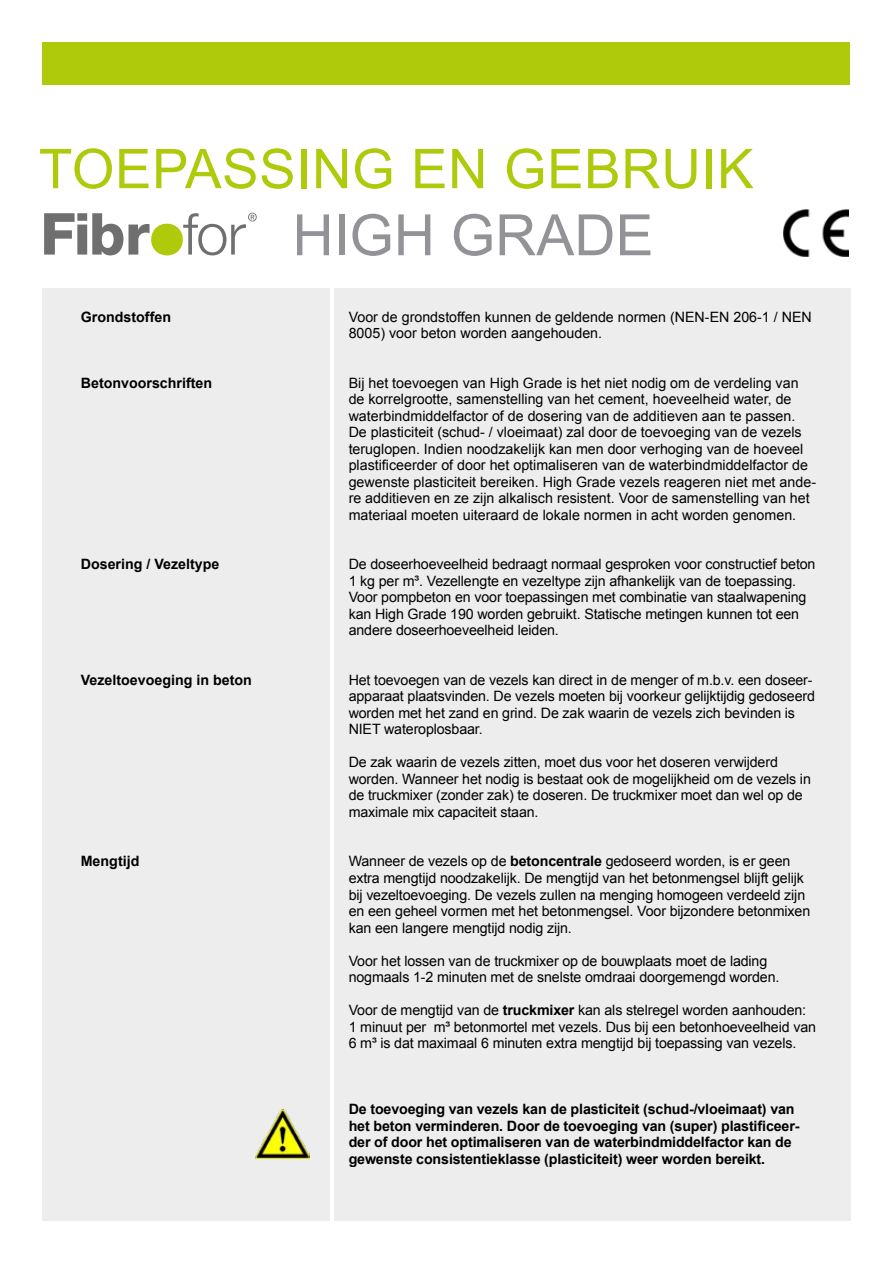
<style>
.page{position:relative;width:893px;height:1263px;background:#fff}
.page>*{position:absolute;margin:0;border:0;box-sizing:border-box;transform-origin:0 0}
.t1{font:57px "Arial";color:#939397}
.t2{font:54.75px "Arial";letter-spacing:.01em;color:#afca0b}
.t3{font:14.25px/16.5px "Arial";letter-spacing:-.01em;color:#000}
.t4{font:700 14.25px/16.5px "Arial";letter-spacing:-.01em;color:#000}
.s1{font-weight:700}
</style>
<div class="page">
<div style="left:43px;top:43px;width:807px;height:42px;background:#afca0b"></div>
<div style="left:43px;top:288px;width:287px;height:932px;background:#ededed"></div>
<div style="left:334px;top:288px;width:516px;height:932px;background:#ededed"></div>
<svg style="left:44px;top:213px;width:106px;height:42px"></svg>
<div style="left:151px;top:224px;width:32px;height:31px;background:#afca0b;border-radius:50%"></div>
<svg style="left:183px;top:213px;width:74px;height:42px"></svg>
<img style="left:783px;top:210px;width:65px;height:46px">
<img style="left:255px;top:1110px;width:54px;height:48px">
<h2 class="t2" style="left:39px;top:133px;width:716px">TOEPASSING EN GEBRUIK</h2>
<p class="t4" style="left:81px;top:309px;width:92px">Grondstoffen</p>
<p class="t4" style="left:81px;top:375px;width:133px">Betonvoorschriften</p>
<p class="t4" style="left:81px;top:557px;width:140px">Dosering / Vezeltype</p>
<p class="t4" style="left:81px;top:672px;width:173px">Vezeltoevoeging in beton</p>
<p class="t4" style="left:81px;top:854px;width:60px">Mengtijd</p>
<h1 class="t1" style="left:292px;top:198px;width:363px">HIGH GRADE</h1>
<p class="t3" style="left:349px;top:309px;width:465px">Voor de grondstoffen kunnen de geldende normen (NEN-EN 206-1 / NEN<br>8005) voor beton worden aangehouden.</p>
<p class="t3" style="left:349px;top:375px;width:469px">Bij het toevoegen van High Grade is het niet nodig om de verdeling van de korrelgrootte, samenstelling van het cement, hoeveelheid water, de waterbindmiddelfactor of de dosering van de additieven aan te passen.<br>De plasticiteit (schud- / vloeimaat) zal door de toevoeging van de vezels teruglopen. Indien noodzakelijk kan men door verhoging van de hoeveel plastificeerder of door het optimaliseren van de waterbindmiddelfactor de gewenste plasticiteit bereiken. High Grade vezels reageren niet met ande&shy;re additieven en ze zijn alkalisch resistent. Voor de samenstelling van het materiaal moeten uiteraard de lokale normen in acht worden genomen.</p>
<p class="t3" style="left:349px;top:556px;width:468px">De doseerhoeveelheid bedraagt normaal gesproken voor constructief beton 1 kg per m³. Vezellengte en vezeltype zijn afhankelijk van de toepassing.<br>Voor pompbeton en voor toepassingen met combinatie van staalwapening kan High Grade 190 worden gebruikt. Statische metingen kunnen tot een andere doseerhoeveelheid leiden.</p>
<p class="t3" style="left:349px;top:672px;width:468px">Het toevoegen van de vezels kan direct in de menger of m.b.v. een doseer&shy;apparaat plaatsvinden. De vezels moeten bij voorkeur gelijktijdig gedoseerd worden met het zand en grind. De zak waarin de vezels zich bevinden is NIET wateroplosbaar.</p>
<p class="t3" style="left:349px;top:754px;width:464px">De zak waarin de vezels zitten, moet dus voor het doseren verwijderd worden. Wanneer het nodig is bestaat ook de mogelijkheid om de vezels in de truckmixer (zonder zak) te doseren. De truckmixer moet dan wel op de maximale mix capaciteit staan.</p>
<p class="t3" style="left:349px;top:853px;width:463px">Wanneer de vezels op de <span class="s1">betoncentrale</span> gedoseerd worden, is er geen extra mengtijd noodzakelijk. De mengtijd van het betonmengsel blijft gelijk bij vezeltoevoeging. De vezels zullen na menging homogeen verdeeld zijn en een geheel vormen met het betonmengsel. Voor bijzondere betonmixen kan een langere mengtijd nodig zijn.</p>
<p class="t3" style="left:349px;top:952px;width:432px">Voor het lossen van de truckmixer op de bouwplaats moet de lading nogmaals 1-2 minuten met de snelste omdraai doorgemengd worden.</p>
<p class="t3" style="left:349px;top:1002px;width:469px">Voor de mengtijd van de <span class="s1">truckmixer</span> kan als stelregel worden aanhouden:<br>1 minuut per m³ betonmortel met vezels. Dus bij een betonhoeveelheid van<br>6 m³ is dat maximaal 6 minuten extra mengtijd bij toepassing van vezels.</p>
<p class="t4" style="left:349px;top:1101px;width:452px">De toevoeging van vezels kan de plasticiteit (schud-/vloeimaat) van het beton verminderen. Door de toevoeging van (super) plastificeer&shy;der of door het optimaliseren van de waterbindmiddelfactor kan de gewenste consistentieklasse (plasticiteit) weer worden bereikt.</p>
</div>
